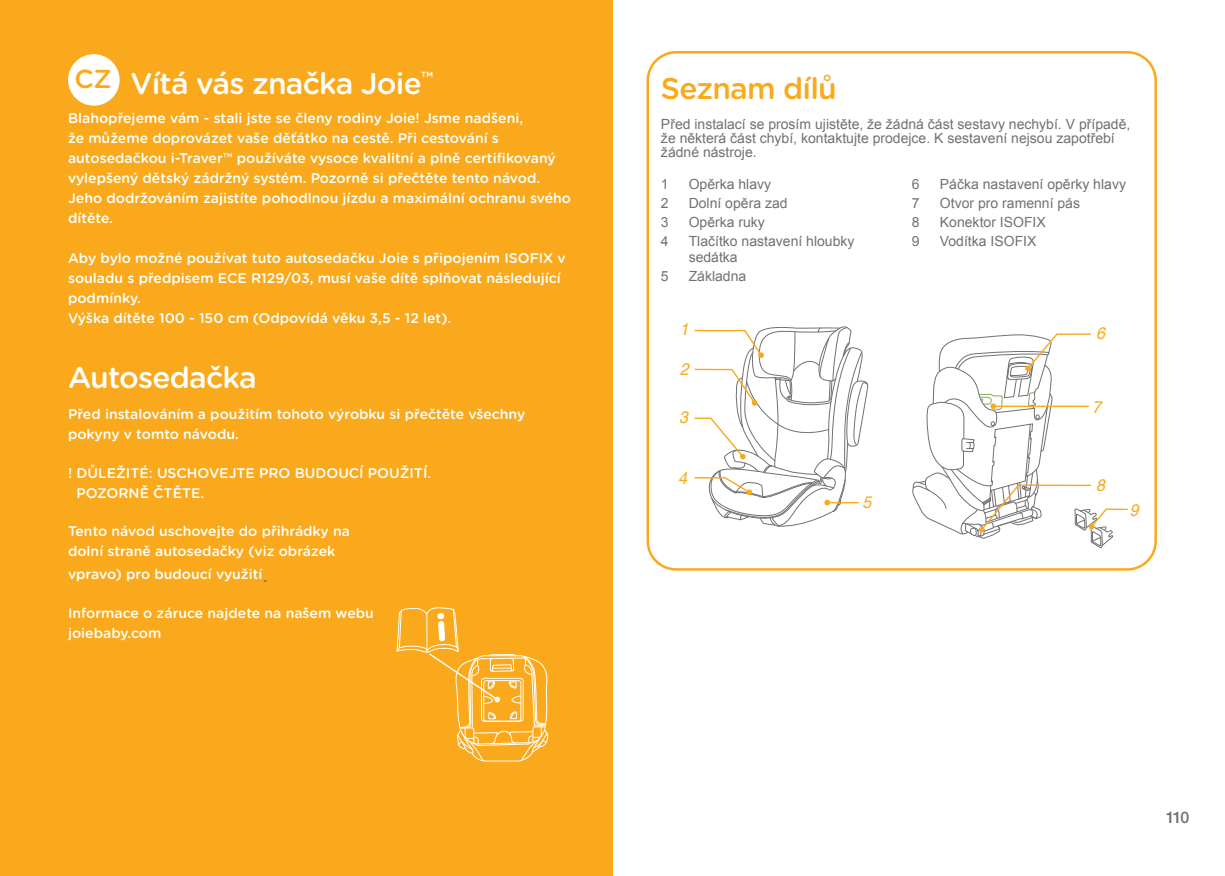
<style>
.page{position:relative;width:1225px;height:876px;background:#fff}
.page>*{position:absolute;margin:0;border:0;box-sizing:border-box;transform-origin:0 0}
.t1{font:500 30px "Gotham Rounded";letter-spacing:-.025em;color:#fff}
.t2{font:500 30px "Gotham Rounded";letter-spacing:-.025em;color:#f9a91b}
.t3{font:500 26px "Gotham Rounded";color:#f9a91b}
.t4{font:italic 16.8px "Helvetica";color:#f9a91b;scale:.95 1}
.t5{font:500 16px "Helvetica Neue LT Std";color:#717074}
.t6{font:500 14px/20px "Gotham Rounded";color:#fff}
.t7{font:14px/14px "Arial";color:#717074}
.s1{font-family:"Arial";font-weight:400;font-size:21px;color:#717074}
</style>
<div class="page">
<div style="left:646px;top:51px;width:511px;height:520px;border:2px solid #f9a91b;border-radius:28px"></div>
<div style="left:0;top:0;width:612px;height:876px;background:#f9a91b"></div>
<div style="left:68px;top:54px;width:52px;height:52px;background:#fff;border-radius:50%"></div>
<svg style="left:396px;top:607px;width:153px;height:155px"></svg>
<svg style="left:694px;top:326px;width:175px;height:201px"></svg>
<svg style="left:912px;top:333px;width:216px;height:216px"></svg>
<h2 class="t3" style="left:74px;top:61px;width:39px">CZ</h2>
<h1 class="t2" style="left:661px;top:67px;width:177px">Seznam dílů</h1>
<p class="t7" style="left:661px;top:117px;width:471px">Před instalací se prosím ujistěte, že žádná část sestavy nechybí. V případě, že některá část chybí, kontaktujte prodejce. K sestavení nejsou zapotřebí žádné nástroje.</p>
<p class="t7" style="left:660px;top:178px;width:9px">1</p>
<p class="t7" style="left:688px;top:178px;width:84px">Opěrka hlavy</p>
<p class="t7" style="left:660px;top:197px;width:9px">2</p>
<p class="t7" style="left:688px;top:197px;width:100px">Dolní opěra zad</p>
<p class="t7" style="left:660px;top:215px;width:9px">3</p>
<p class="t7" style="left:688px;top:215px;width:78px">Opěrka ruky</p>
<p class="t7" style="left:660px;top:234px;width:9px">4</p>
<p class="t7" style="left:688px;top:233px;width:167px;line-height:16px">Tlačítko nastavení hloubky sedátka</p>
<p class="t7" style="left:660px;top:269px;width:9px">5</p>
<p class="t7" style="left:688px;top:269px;width:59px">Základna</p>
<h1 class="t1" style="left:130px;top:62px;width:304px">Vítá vás značka Joie<sup>™</sup></h1>
<p class="t6" style="left:68px;top:108px;width:504px">Blahopřejeme vám - stali jste se členy rodiny Joie! Jsme nadšeni,<br>že můžeme doprovázet vaše děťátko na cestě. Při cestování s autosedačkou i-Traver™ používáte vysoce kvalitní a plně certifikovaný vylepšený dětský zádržný systém. Pozorně si přečtěte tento návod.<br>Jeho dodržováním zajistíte pohodlnou jízdu a maximální ochranu svého dítěte.</p>
<p class="t6" style="left:68px;top:247px;width:499px">Aby bylo možné používat tuto autosedačku Joie s připojením ISOFIX v souladu s předpisem ECE R129/03, musí vaše dítě splňovat následující podmínky.<br>Výška dítěte 100 - 150 cm (Odpovídá věku 3,5 - 12 let).</p>
<p class="t7" style="left:912px;top:178px;width:9px">6</p>
<p class="t7" style="left:940px;top:178px;width:187px">Páčka nastavení opěrky hlavy</p>
<p class="t7" style="left:912px;top:197px;width:9px">7</p>
<p class="t7" style="left:940px;top:197px;width:142px">Otvor pro ramenní pás</p>
<p class="t7" style="left:912px;top:215px;width:9px">8</p>
<p class="t7" style="left:940px;top:215px;width:107px">Konektor ISOFIX</p>
<p class="t7" style="left:912px;top:234px;width:9px">9</p>
<p class="t7" style="left:940px;top:234px;width:98px">Vodítka ISOFIX</p>
<p class="t4" style="left:680px;top:316px;width:11px">1</p>
<p class="t4" style="left:679px;top:355px;width:11px">2</p>
<p class="t4" style="left:679px;top:404px;width:11px">3</p>
<p class="t4" style="left:1096px;top:320px;width:11px">6</p>
<h1 class="t1" style="left:68px;top:356px;width:190px">Autosedačka</h1>
<p class="t6" style="left:68px;top:403px;width:459px">Před instalováním a použitím tohoto výrobku si přečtěte všechny pokyny v tomto návodu.</p>
<p class="t6" style="left:77px;top:462px;width:356px;text-indent:-8px">! DŮLEŽITÉ: USCHOVEJTE PRO BUDOUCÍ POUŽITÍ.<br>POZORNĚ ČTĚTE.</p>
<p class="t6" style="left:68px;top:520px;width:283px">Tento návod uschovejte do přihrádky na dolní straně autosedačky (viz obrázek</p>
<p class="t6" style="left:68px;top:563px;width:202px">vpravo) pro budoucí využití<span class="s1">.</span></p>
<p class="t6" style="left:68px;top:602px;width:307px">Informace o záruce najdete na našem webu joiebaby.com</p>
<p class="t4" style="left:1092px;top:394px;width:11px">7</p>
<p class="t4" style="left:678px;top:465px;width:11px">4</p>
<p class="t4" style="left:1096px;top:471px;width:11px">8</p>
<p class="t4" style="left:862px;top:489px;width:11px">5</p>
<p class="t4" style="left:1129px;top:496px;width:11px">9</p>
<p class="t5" style="left:1165px;top:808px;width:25px">110</p>
</div>
